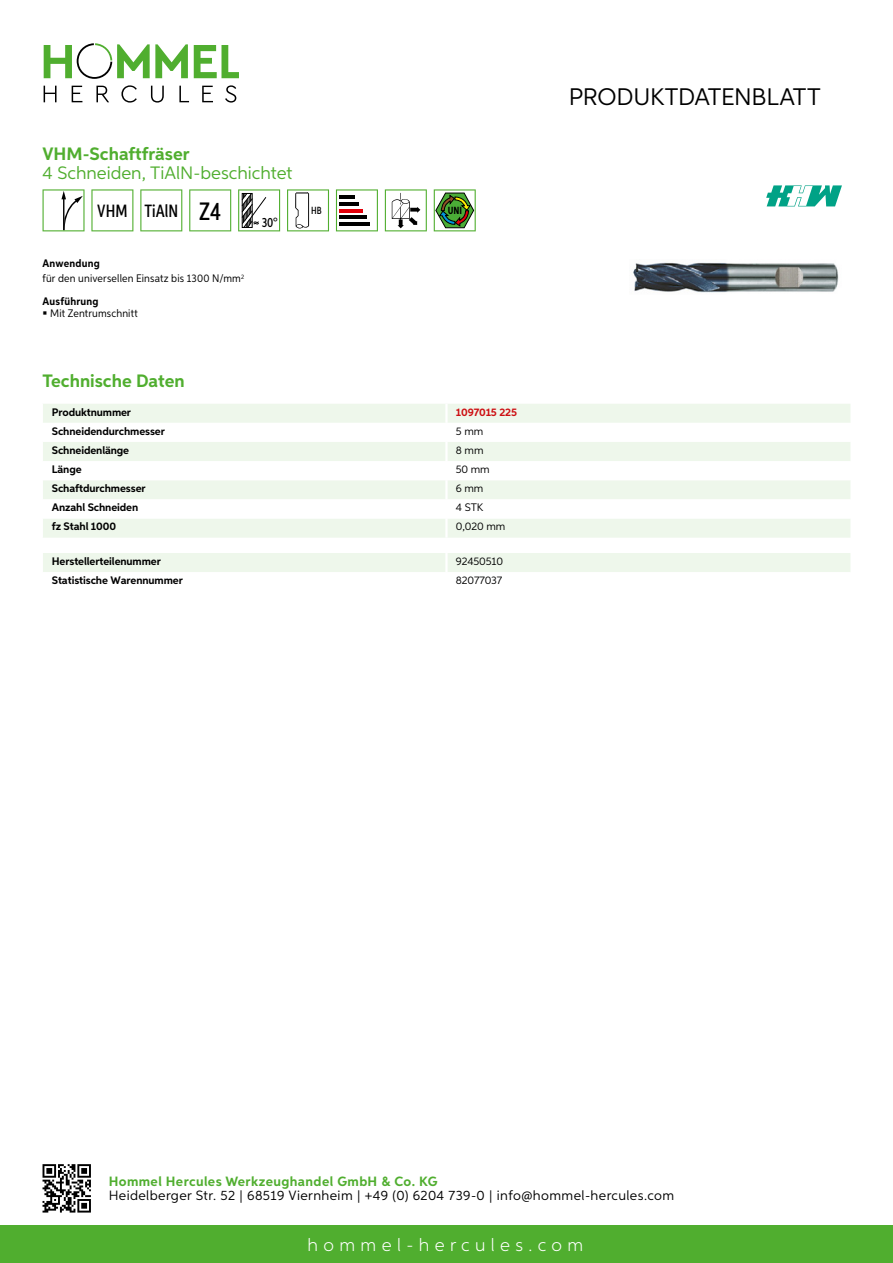
<style>
.page{position:relative;width:893px;height:1263px;background:#fff}
.page>*{position:absolute;margin:0;border:0;box-sizing:border-box;transform-origin:0 0}
.t1{font:24px "Aspira";letter-spacing:-.01em;color:#000}
.t2{font:700 18px "Aspira";color:#50ae2f}
.t3{font:18px "Aspira";color:#50ae2f}
.t4{font:300 18px "Aspira";letter-spacing:.3em;color:#fff}
.t5{font:500 17.85px "Aspira XX Nar";color:#000}
.t6{font:13.5px "Aspira";letter-spacing:.03em;color:#000}
.t7{font:700 13.5px "Aspira";letter-spacing:.03em;color:#50ae2f}
.t8{font:500 13.35px "Aspira XX Nar";color:#000}
.t9{font:700 10.95px "Aspira";letter-spacing:-.01em;color:#000}
.t10{font:10.95px/15.1px "Aspira Nar";letter-spacing:.015em;color:#000}
.t11{font:10.95px "Aspira";letter-spacing:-.01em;color:#000}
.t12{font:700 10.95px "Aspira";letter-spacing:-.01em;color:#cd1013}
.t13{font:700 10.95px "Aspira Nar";letter-spacing:.02em;color:#000}
.t14{font:700 10.35px "Aspira XX Nar";color:#000}
.t15{font:500 10.35px "Aspira XX Nar";color:#000}
.s1{font-size:25.2px}
.s2{font-weight:700}
</style>
<div class="page">
<div style="left:0;top:1226px;width:893px;height:37px;background:#50ae2f"></div>
<svg style="left:43px;top:1164px;width:48px;height:48px"></svg>
<svg style="left:194px;top:45px;width:45px;height:33px"></svg>
<svg style="left:44px;top:43px;width:144px;height:36px"></svg>
<svg style="left:44px;top:86px;width:13px;height:16px"></svg>
<svg style="left:72px;top:86px;width:10px;height:16px"></svg>
<svg style="left:96px;top:86px;width:13px;height:16px"></svg>
<svg style="left:121px;top:85px;width:16px;height:18px"></svg>
<svg style="left:151px;top:86px;width:13px;height:17px"></svg>
<svg style="left:179px;top:86px;width:10px;height:16px"></svg>
<svg style="left:202px;top:86px;width:11px;height:16px"></svg>
<svg style="left:225px;top:85px;width:11px;height:18px"></svg>
<div style="left:43px;top:404px;width:807px;height:134px;background:#eef7eb"></div>
<svg style="left:43px;top:423px;width:807px;height:95px"></svg>
<hr style="left:445px;top:404px;width:3px;height:19px;background:#fff">
<hr style="left:445px;top:423px;width:3px;height:19px;background:#fff">
<hr style="left:445px;top:442px;width:3px;height:19px;background:#fff">
<hr style="left:445px;top:461px;width:3px;height:19px;background:#fff">
<hr style="left:445px;top:480px;width:3px;height:19px;background:#fff">
<hr style="left:445px;top:499px;width:3px;height:19px;background:#fff">
<hr style="left:445px;top:518px;width:3px;height:20px;background:#fff">
<div style="left:43px;top:553px;width:807px;height:19px;background:#eef7eb"></div>
<svg style="left:43px;top:189px;width:42px;height:42px"></svg>
<svg style="left:91px;top:189px;width:42px;height:42px"></svg>
<svg style="left:140px;top:189px;width:42px;height:42px"></svg>
<svg style="left:189px;top:189px;width:42px;height:42px"></svg>
<svg style="left:238px;top:189px;width:42px;height:42px"></svg>
<svg style="left:287px;top:189px;width:42px;height:42px"></svg>
<svg style="left:336px;top:189px;width:42px;height:42px"></svg>
<hr style="left:339px;top:196px;width:16px;height:3px;background:#000">
<hr style="left:339px;top:202px;width:20px;height:4px;background:#000">
<hr style="left:339px;top:209px;width:23px;height:3px;background:#e3000b">
<hr style="left:339px;top:216px;width:27px;height:3px;background:#000">
<hr style="left:339px;top:222px;width:31px;height:4px;background:#000">
<svg style="left:385px;top:189px;width:42px;height:42px"></svg>
<svg style="left:434px;top:189px;width:42px;height:42px"></svg>
<img style="left:633px;top:262px;width:206px;height:31px">
<svg style="left:766px;top:185px;width:76px;height:21px"></svg>
<h2 class="t2" style="left:43px;top:142px;width:149px">VHM-Schaftfräser</h2>
<h2 class="t3" style="left:43px;top:162px;width:251px">4 Schneiden, TiAlN -beschichtet</h2>
<h3 class="t5" style="left:97px;top:200px;width:125px">VHM TiAlN <span class="s1">Z4</span></h3>
<p class="t10" style="left:43px;top:256px;width:203px"><span class="s2">Anwendung<br></span>für den universellen Einsatz bis 1300 N/mm<sup>2</sup></p>
<p class="t13" style="left:43px;top:294px;width:58px">Ausführung</p>
<p class="t10" style="left:50px;top:306px;width:89px">Mit Zentrumschnitt</p>
<p class="t8" style="left:262px;top:215px;width:17px">30°</p>
<p class="t15" style="left:311px;top:204px;width:12px">HB</p>
<p class="t14" style="left:448px;top:205px;width:16px">UNI</p>
<h2 class="t2" style="left:43px;top:369px;width:144px">Technische Daten</h2>
<p class="t9" style="left:52px;top:405px;width:81px">Produktnummer</p>
<p class="t12" style="left:456px;top:405px;width:63px">1097015 225</p>
<p class="t9" style="left:52px;top:424px;width:115px">Schneidendurchmesser</p>
<p class="t11" style="left:456px;top:424px;width:29px">5 mm</p>
<p class="t9" style="left:52px;top:443px;width:79px">Schneidenlänge</p>
<p class="t11" style="left:456px;top:443px;width:29px">8 mm</p>
<p class="t9" style="left:52px;top:462px;width:31px">Länge</p>
<p class="t11" style="left:456px;top:463px;width:35px">50 mm</p>
<p class="t9" style="left:52px;top:482px;width:95px">Schaftdurchmesser</p>
<p class="t11" style="left:456px;top:482px;width:29px">6 mm</p>
<p class="t9" style="left:52px;top:501px;width:88px">Anzahl Schneiden</p>
<p class="t11" style="left:456px;top:501px;width:23px">4 STK</p>
<p class="t9" style="left:52px;top:520px;width:66px">fz Stahl 1000</p>
<p class="t11" style="left:456px;top:520px;width:51px">0,020 mm</p>
<p class="t9" style="left:52px;top:554px;width:111px">Herstellerteilenummer</p>
<p class="t11" style="left:456px;top:554px;width:49px">92450510</p>
<p class="t9" style="left:52px;top:574px;width:132px">Statistische Warennummer</p>
<p class="t11" style="left:456px;top:574px;width:48px">82077037</p>
<h1 class="t1" style="left:569px;top:82px;width:253px">Produktdatenblatt</h1>
<p class="t7" style="left:109px;top:1172px;width:330px">Hommel Hercules Werkzeughandel GmbH &amp; Co. KG</p>
<p class="t6" style="left:109px;top:1187px;width:567px">Heidelberger Str. 52 | 68519 Viernheim | +49 (0) 6204 739-0 | info@hommel-hercules.com</p>
<h2 class="t4" style="left:307px;top:1234px;width:277px">hommel-hercules.com</h2>
</div>
